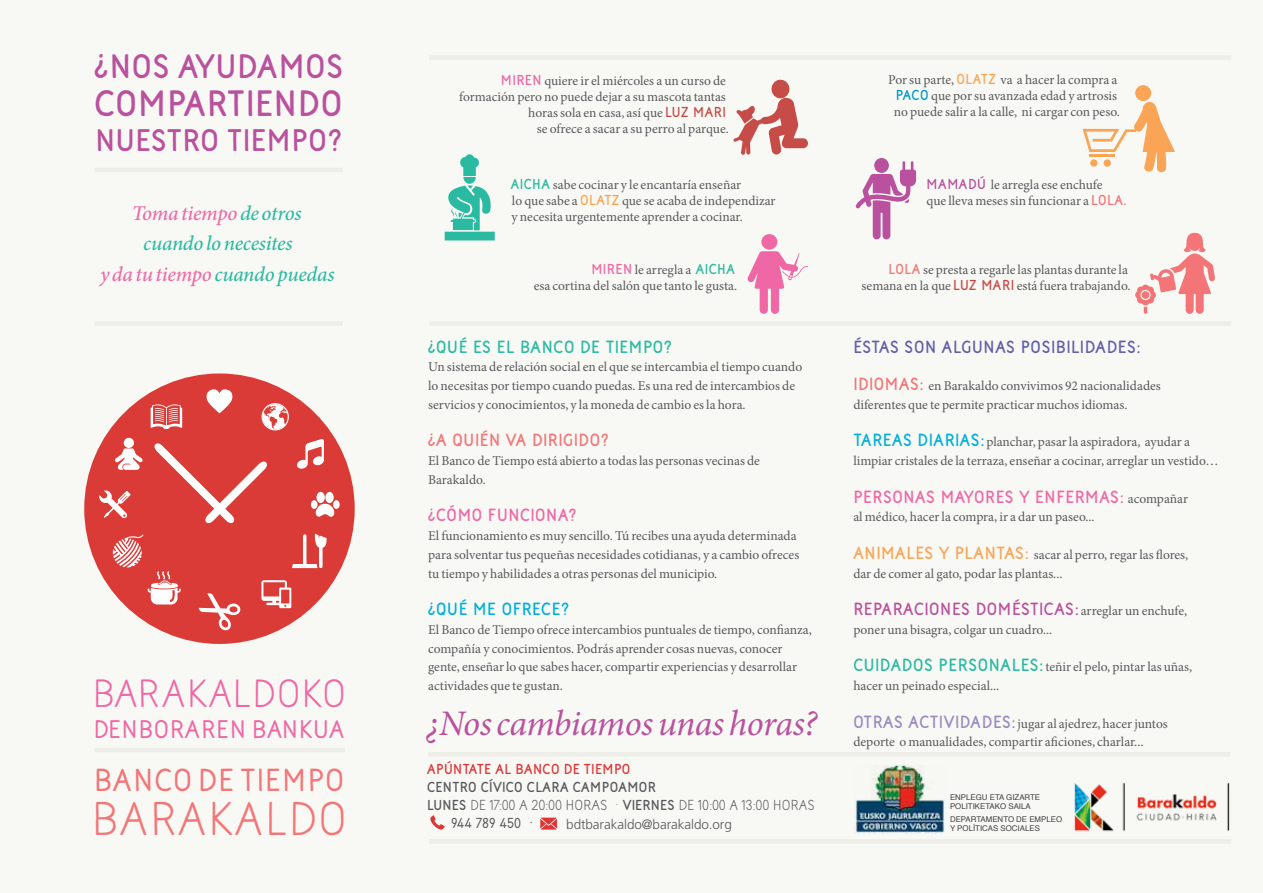
<style>
.page{position:relative;width:1263px;height:893px;background:#f8f8f4}
.page>*{position:absolute;margin:0;border:0;box-sizing:border-box;transform-origin:0 0}
.t1{font:700 44.1px "Naive Line Sans";color:#f37578}
.t2{font:700 36.75px "Naive Line Sans";letter-spacing:-.01em;color:#f067a6}
.t3{font:italic 36px "Minion Pro";letter-spacing:-.015em;color:#b9519e}
.t4{font:900 34.2px "Naive Line Sans Extra";letter-spacing:-.015em;color:#b9519e}
.t5{font:900 31.65px "Naive Line Sans Extra";letter-spacing:-.015em;color:#b9519e}
.t6{font:900 29.7px "Naive Line Sans";color:#f37578}
.t7{font:900 29.1px "Naive Line Sans Extra";letter-spacing:-.015em;color:#b9519e}
.t8{font:900 23.85px "Naive Line Sans";color:#f067a6}
.t9{font:italic 500 21px/30.6px "Minion Pro";letter-spacing:-.015em;color:#2abaa2;text-align:center}
.t10{font:900 16.5px "Naive Line Sans Extra";color:#f067a6}
.t11{font:900 16.5px "Naive Line Sans Extra";color:#b9519e}
.t12{font:900 16.5px "Naive Line Sans Extra";color:#625faa}
.t13{font:900 16.5px "Naive Line Sans Extra";color:#2abaa2}
.t14{font:900 16.5px "Naive Line Sans Extra";color:#f37578}
.t15{font:900 16.5px "Naive Line Sans Extra";color:#00b0da}
.t16{font:13.5px/18.8px "Minion Pro";color:#58595b}
.t17{font:700 13.5px/18px "Naive Line Sans";letter-spacing:-.02em;color:#58595b}
.t18{font:900 13.5px "Naive Line Sans Extra";letter-spacing:-.01em;color:#58595b}
.t19{font:300 13.5px "Frutiger";letter-spacing:-.005em;color:#58595b}
.t20{font:900 13.5px "Naive Line Sans Extra";letter-spacing:-.01em;color:#dd3537}
.t21{font:7.8px/9.4px "Helvetica";color:#414042}
.s1{color:#f067a6}
.s2{font-family:"Naive Line Sans Extra";font-weight:900;color:#f067a6}
.s3{font-family:"Naive Line Sans Extra";font-weight:900;color:#c54c47}
.s4{font-family:"Naive Line Sans Extra";font-weight:900;color:#2abaa2}
.s5{font-family:"Naive Line Sans Extra";font-weight:900;color:#faa555}
.s6{font-family:"Naive Line Sans Extra";font-weight:900;color:#0099ce}
.s7{font-family:"Naive Line Sans Extra";font-weight:900;color:#b9519e}
.s8{font-family:"Naive Line Sans Extra";font-weight:900;color:#f37578}
.s9{font-family:"Naive Line Sans Extra";font-weight:900}
.s10{font-weight:400}
.s11{font-weight:900}
.s12{font-family:"Naive Line Sans Extra";font-weight:900;font-size:16.5px;color:#f37578}
.s13{font-family:"Naive Line Sans Extra";font-weight:900;font-size:16.5px;color:#00b0da}
.s14{font-family:"Minion Pro";font-weight:400;font-size:13.5px;color:#58595b}
.s15{font-family:"Naive Line Sans Extra";font-weight:900;font-size:16.5px;color:#faa555}
.s16{font-family:"Naive Line Sans Extra";font-weight:900;font-size:16.5px;color:#2abaa2}
.s17{font-family:"Naive Line Sans Extra";font-weight:900;font-size:16.5px;color:#9c8ac1}
</style>
<div class="page">
<svg style="left:430px;top:815px;width:15px;height:15px"></svg>
<svg style="left:540px;top:818px;width:17px;height:12px"></svg>
<div style="left:95px;top:321px;width:248px;height:5px;background:#edeee7"></div>
<hr style="left:95px;top:168px;width:248px;height:4px;background:#edeee7">
<div style="left:84px;top:373px;width:271px;height:271px;background:#da3b37;border-radius:50%"></div>
<svg style="left:206px;top:389px;width:27px;height:24px"></svg>
<svg style="left:154px;top:443px;width:113px;height:81px"></svg>
<svg style="left:199px;top:593px;width:41px;height:38px"></svg>
<div style="left:316px;top:492px;width:9px;height:11px;background:#fff;border-radius:50%"></div>
<svg style="left:316px;top:504px;width:19px;height:13px"></svg>
<div style="left:325px;top:492px;width:9px;height:11px;background:#fff;border-radius:50%"></div>
<div style="left:333px;top:500px;width:7px;height:9px;background:#fff;border-radius:50%"></div>
<div style="left:311px;top:500px;width:6px;height:9px;background:#fff;border-radius:50%"></div>
<svg style="left:99px;top:490px;width:32px;height:28px"></svg>
<svg style="left:292px;top:534px;width:34px;height:34px"></svg>
<svg style="left:297px;top:439px;width:27px;height:30px"></svg>
<svg style="left:115px;top:438px;width:28px;height:32px"></svg>
<svg style="left:261px;top:580px;width:30px;height:28px"></svg>
<svg style="left:113px;top:534px;width:68px;height:70px"></svg>
<svg style="left:151px;top:404px;width:31px;height:25px"></svg>
<svg style="left:263px;top:404px;width:25px;height:25px"></svg>
<div style="left:262px;top:403px;width:27px;height:27px;border:1px solid #fff;border-radius:50%"></div>
<hr style="left:95px;top:748px;width:250px;height:4px;background:#edeee7">
<div style="left:429px;top:321px;width:802px;height:5px;background:#edeee7"></div>
<div style="left:429px;top:55px;width:802px;height:5px;background:#edeee7"></div>
<div style="left:429px;top:839px;width:802px;height:5px;background:#edeee7"></div>
<div style="left:428px;top:752px;width:802px;height:5px;background:#edeee7"></div>
<img style="left:1074px;top:783px;width:156px;height:49px">
<img style="left:855px;top:765px;width:91px;height:68px">
<svg style="left:733px;top:79px;width:75px;height:76px"></svg>
<div style="left:761px;top:234px;width:16px;height:16px;background:#f067a6;border-radius:50%"></div>
<svg style="left:747px;top:251px;width:61px;height:63px"></svg>
<div style="left:1135px;top:85px;width:16px;height:16px;background:#faa555;border-radius:50%"></div>
<svg style="left:1082px;top:102px;width:93px;height:71px"></svg>
<svg style="left:874px;top:158px;width:15px;height:15px"></svg>
<svg style="left:855px;top:161px;width:61px;height:78px"></svg>
<svg style="left:1135px;top:233px;width:80px;height:81px"></svg>
<svg style="left:445px;top:154px;width:50px;height:86px"></svg>
<h3 class="t5" style="left:94px;top:47px;width:252px">¿NOS AYUDAMOS</h3>
<h3 class="t4" style="left:95px;top:82px;width:251px">COMPARTIENDO</h3>
<h3 class="t7" style="left:95px;top:122px;width:247px">NUESTRO TIEMPO?</h3>
<h3 class="t9" style="left:100px;top:198px;width:236px"><span class="s1">Toma tiempo</span> de otros cuando lo necesites<br><span class="s1">y da tu tiempo</span> cuando puedas</h3>
<p class="t16" style="left:459px;top:72px;width:271px;line-height:16.2px;text-align:right"><span class="s2">MIREN</span> quiere ir el miércoles a un curso de formación pero no puede dejar a su mascota tantas horas sola en casa, así que <span class="s3">LUZ MARI<br></span>se ofrece a sacar a su perro al parque.</p>
<p class="t16" style="left:511px;top:177px;width:266px;line-height:16.2px"><span class="s4">AICHA</span> sabe cocinar y le encantaría enseñar<br>lo que sabe a <span class="s5">OLATZ</span> que se acaba de independizar y necesita urgentemente aprender a cocinar.</p>
<p class="t16" style="left:888px;top:71px;width:233px;line-height:16.2px;text-align:center">Por su parte, <span class="s5">OLATZ</span> va a hacer la compra a<br><span class="s6">PACO</span> que por su avanzada edad y artrosis no puede salir a la calle, ni cargar con peso.</p>
<p class="t16" style="left:926px;top:177px;width:201px;line-height:16.2px"><span class="s7">MAMADÚ</span> le arregla ese enchufe<br>que lleva meses sin funcionar a <span class="s8">LOLA.</span></p>
<p class="t16" style="left:534px;top:262px;width:205px;line-height:16.2px;text-align:right"><span class="s2">MIREN</span> le arregla a <span class="s4">AICHA<br></span>esa cortina del salón que tanto le gusta.</p>
<p class="t16" style="left:861px;top:261px;width:271px;line-height:16.2px;text-align:right"><span class="s8">LOLA</span> se presta a regarle las plantas durante la semana en la que <span class="s3">LUZ MARI</span> está fuera trabajando.</p>
<p class="t13" style="left:428px;top:336px;width:245px">¿QUÉ ES EL BANCO DE TIEMPO?</p>
<p class="t16" style="left:428px;top:358px;width:376px">Un sistema de relación social en el que se intercambia el tiempo cuando lo necesitas por tiempo cuando puedas. Es una red de intercambios de servicios y conocimientos, y la moneda de cambio es la hora.</p>
<p class="t14" style="left:428px;top:430px;width:181px">¿A QUIÉN VA DIRIGIDO?</p>
<p class="t16" style="left:428px;top:451px;width:333px">El Banco de Tiempo está abierto a todas las personas vecinas de<br>Barakaldo.</p>
<p class="t10" style="left:428px;top:505px;width:149px">¿CÓMO FUNCIONA?</p>
<p class="t16" style="left:428px;top:526px;width:373px">El funcionamiento es muy sencillo. Tú recibes una ayuda determinada para solventar tus pequeñas necesidades cotidianas, y a cambio ofreces tu tiempo y habilidades a otras personas del municipio.</p>
<p class="t15" style="left:428px;top:599px;width:142px">¿QUÉ ME OFRECE?</p>
<p class="t16" style="left:428px;top:620px;width:385px">El Banco de Tiempo ofrece intercambios puntuales de tiempo, confianza, compañía y conocimientos. Podrás aprender cosas nuevas, conocer gente, enseñar lo que sabes hacer, compartir experiencias y desarrollar actividades que te gustan.</p>
<h2 class="t2" style="left:92px;top:671px;width:256px">BARAKALDOKO</h2>
<h3 class="t8" style="left:94px;top:714px;width:253px">DENBORAREN BANKUA</h3>
<h3 class="t3" style="left:426px;top:699px;width:392px">¿Nos cambiamos unas horas?</h3>
<h3 class="t6" style="left:94px;top:761px;width:253px">BANCO DE TIEMPO</h3>
<h1 class="t1" style="left:91px;top:791px;width:258px">BARAKALDO</h1>
<p class="t20" style="left:427px;top:760px;width:205px">APÚNTATE AL BANCO DE TIEMPO</p>
<p class="t18" style="left:427px;top:778px;width:231px">CENTRO CÍVICO CLARA CAMPOAMOR</p>
<p class="t17" style="left:451px;top:796px;width:365px;text-indent:-24px"><span class="s9">LUNES</span> DE 17:00 A 20:00 HORAS <span class="s10">·</span> <span class="s9">VIERNES</span> DE 10:00 A 13:00 HORAS<br><span class="s11">944 789 450 ·</span></p>
<p class="t19" style="left:566px;top:817px;width:167px">bdtbarakaldo@barakaldo.org</p>
<p class="t12" style="left:853px;top:336px;width:289px">ÉSTAS SON ALGUNAS POSIBILIDADES:</p>
<p class="t16" style="left:853px;top:376px;width:309px"><span class="s12">IDIOMAS:</span> en Barakaldo convivimos 92 nacionalidades diferentes que te permite practicar muchos idiomas.</p>
<p class="t16" style="left:853px;top:433px;width:367px"><span class="s13">TAREAS DIARIAS:</span> planchar, pasar la aspiradora, ayudar a limpiar cristales de la terraza, enseñar a cocinar, arreglar un vestido…</p>
<p class="t10" style="left:853px;top:486px;width:336px">PERSONAS MAYORES Y ENFERMAS: <span class="s14">acompañar</span></p>
<p class="t16" style="left:853px;top:508px;width:243px">al médico, hacer la compra, ir a dar un paseo...</p>
<p class="t16" style="left:853px;top:545px;width:336px"><span class="s15">ANIMALES Y PLANTAS:</span> sacar al perro, regar las flores, dar de comer al gato, podar las plantas...</p>
<p class="t11" style="left:853px;top:599px;width:335px">REPARACIONES DOMÉSTICAS: <span class="s14">arreglar un enchufe,</span></p>
<p class="t16" style="left:853px;top:620px;width:200px">poner una bisagra, colgar un cuadro...</p>
<p class="t16" style="left:853px;top:658px;width:340px"><span class="s16">CUIDADOS PERSONALES:</span> teñir el pelo, pintar las uñas, hacer un peinado especial...</p>
<p class="t16" style="left:853px;top:714px;width:316px"><span class="s17">OTRAS ACTIVIDADES:</span> jugar al ajedrez, hacer juntos deporte o manualidades, compartir aficiones, charlar...</p>
<p class="t21" style="left:950px;top:792px;width:92px">ENPLEGU ETA GIZARTE<br>POLITIKETAKO SAILA</p>
<p class="t21" style="left:950px;top:814px;width:114px">DEPARTAMENTO DE EMPLEO<br>Y POLÍTICAS SOCIALES</p>
</div>
